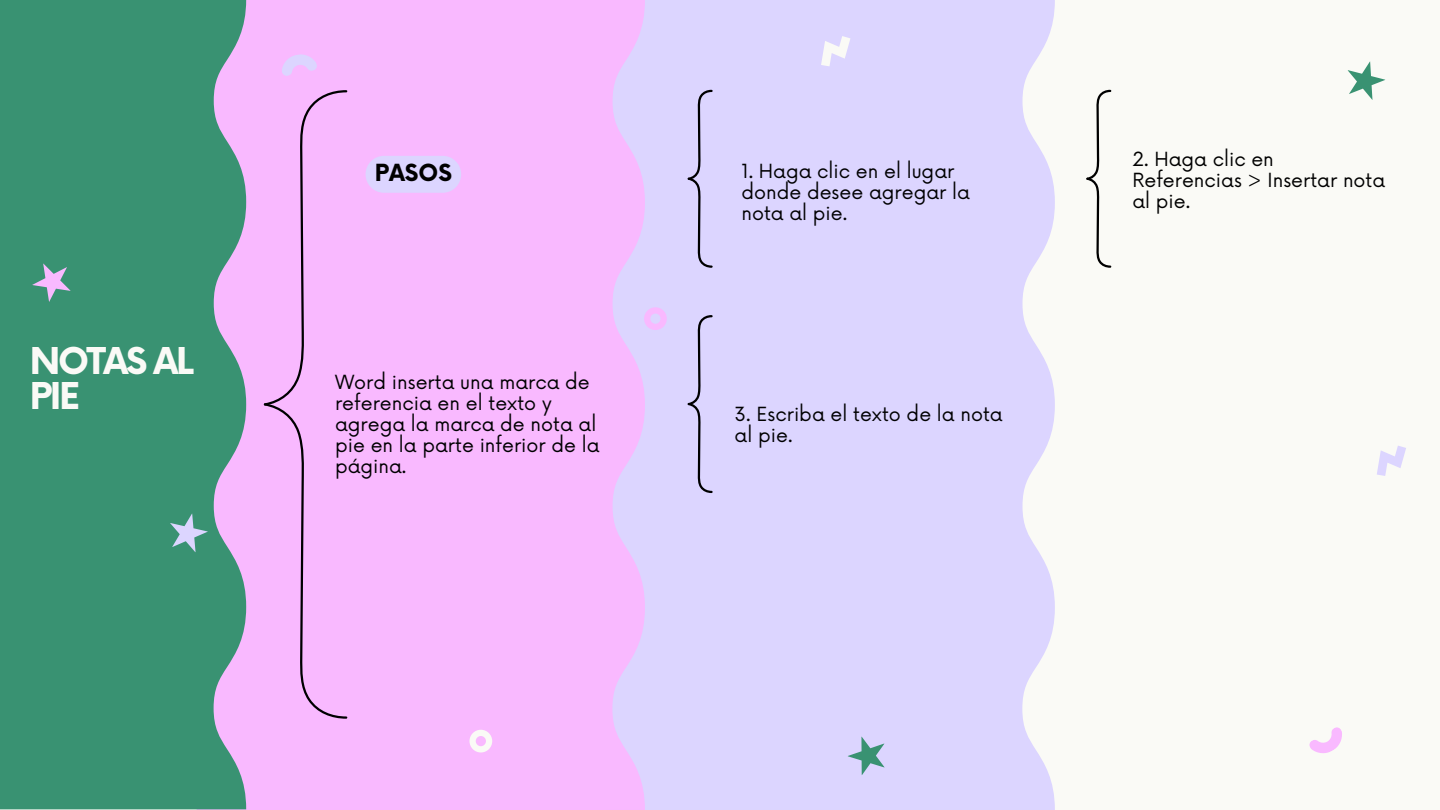
<style>
.page{position:relative;width:1440px;height:810px;background:#fafaf6}
.page>*{position:absolute;margin:0;border:0;box-sizing:border-box;transform-origin:0 0}
.t1{font:700 36px/35.2px "Now";letter-spacing:-.065em;color:#fafaf6}
.t2{font:700 23px "Now";color:#000}
.t3{font:19px/21px "Now";color:#000}
</style>
<div class="page">
<div style="left:645px;top:0;width:410px;height:810px;background:#dcd5ff"></div>
<div style="left:197px;top:0;width:448px;height:810px;background:#f9b9ff"></div>
<div style="left:0;top:0;width:246px;height:809px;background:#399272"></div>
<div style="left:262px;top:89px;width:86px;height:631px;background:#f9b9ff"></div>
<svg style="left:686px;top:89px;width:28px;height:180px;background:#c8c1e7"></svg>
<svg style="left:1086px;top:89px;width:26px;height:179px"></svg>
<svg style="left:686px;top:314px;width:28px;height:180px;background:#c8c1e7"></svg>
<svg style="left:27px;top:253px;width:54px;height:54px;background:#589889"></svg>
<svg style="left:165px;top:509px;width:46px;height:45px;background:#5ea192"></svg>
<svg style="left:1347px;top:61px;width:39px;height:39px"></svg>
<svg style="left:469px;top:730px;width:23px;height:22px"></svg>
<svg style="left:279px;top:51px;width:39px;height:26px"></svg>
<svg style="left:1377px;top:446px;width:29px;height:30px"></svg>
<div style="left:366px;top:156px;width:95px;height:37px;background:#dcd5ff;border-radius:18px"></div>
<svg style="left:843px;top:728px;width:53px;height:53px;background:#c0c9e7"></svg>
<svg style="left:821px;top:36px;width:29px;height:30px"></svg>
<svg style="left:644px;top:307px;width:23px;height:23px"></svg>
<svg style="left:1309px;top:727px;width:33px;height:27px"></svg>
<h1 class="t1" style="left:30px;top:346px;width:165px">NOTAS AL<br>PIE</h1>
<p class="t2" style="left:375px;top:161px;width:79px">PASOS</p>
<p class="t3" style="left:335px;top:373px;width:266px">Word inserta una marca de referencia en el texto y agrega la marca de nota al pie en la parte inferior de la página.</p>
<p class="t3" style="left:741px;top:161px;width:230px">1. Haga clic en el lugar donde desee agregar la nota al pie.</p>
<p class="t3" style="left:735px;top:405px;width:270px">3. Escriba el texto de la nota al pie.</p>
<p class="t3" style="left:1133px;top:150px;width:254px">2. Haga clic en<br>Referencias &gt; Insertar nota al pie.</p>
</div>
